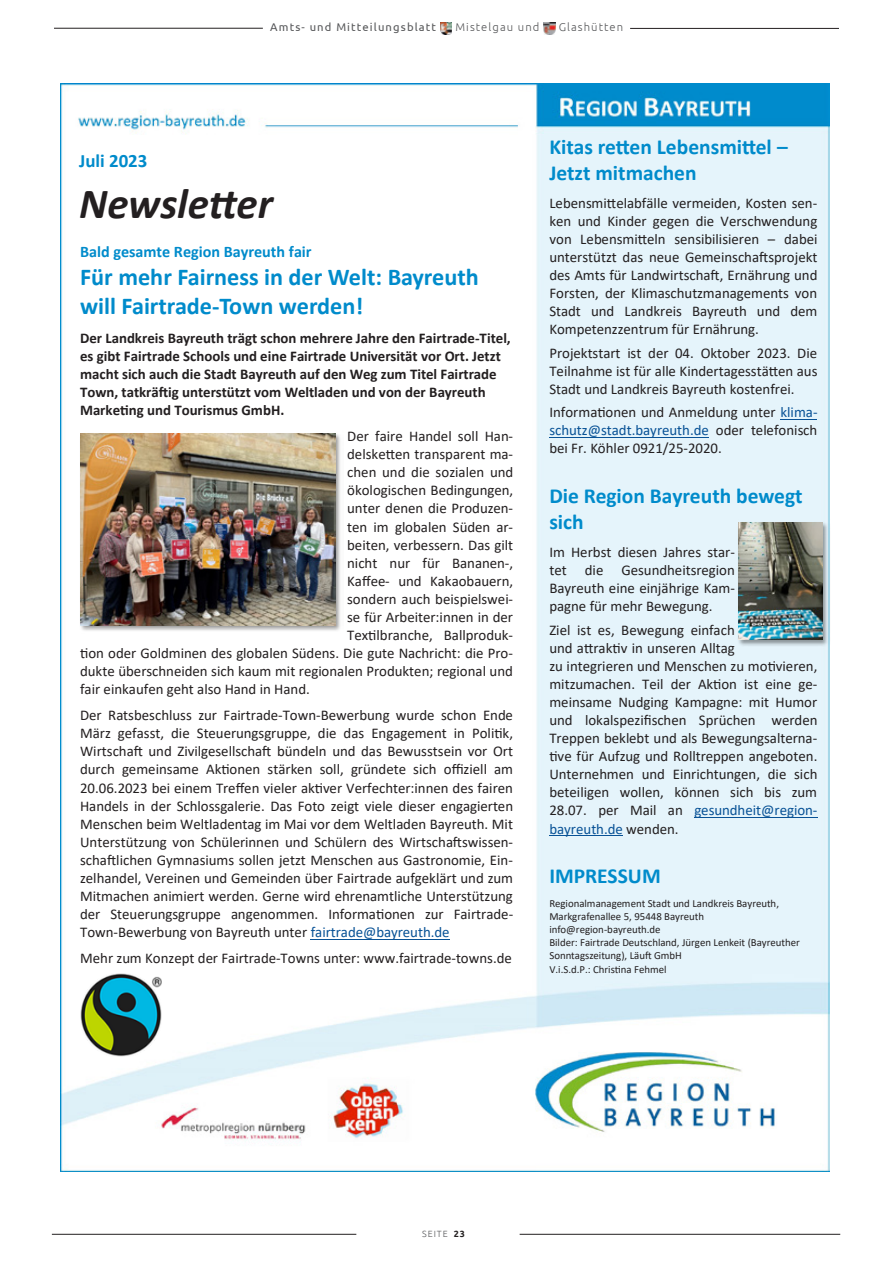
<style>
.page{position:relative;width:893px;height:1263px;background:#fff}
.page>*{position:absolute;margin:0;border:0;box-sizing:border-box;transform-origin:0 0}
.t1{font:italic 700 43.05px "Calibri";color:#231f20}
.t2{font:700 24.15px/29.7px "Calibri";color:#008bcb}
.t3{font:700 21.45px/26.4px "Calibri";color:#008bcb}
.t4{font:700 18.9px "Calibri";color:#008bcb}
.t5{font:700 16.2px "Calibri";color:#008bcb}
.t6{font:14.85px/18px "Calibri";color:#231f20;text-align:justify}
.t7{font:700 14.85px/18.1px "Calibri";color:#231f20}
.t8{font:11.25px "Ubuntu";letter-spacing:.1em;color:#57585a}
.t9{font:300 11.25px "Ubuntu";letter-spacing:.095em;color:#57585a}
.t10{font:10.8px/13.2px "Calibri";letter-spacing:-.005em;color:#231f20}
.t11{font:300 9px "Ubuntu";letter-spacing:.1em;color:#57585a}
.s1{color:#085296}
.s2{font-weight:700;color:#231f20}
</style>
<div class="page">
<hr style="left:52px;top:1234px;width:304px;height:1px;background:#231f20">
<hr style="left:520px;top:1234px;width:320px;height:1px;background:#231f20">
<hr style="left:54px;top:28px;width:209px;height:1px;background:#231f20">
<hr style="left:630px;top:28px;width:209px;height:1px;background:#231f20">
<svg style="left:440px;top:22px;width:12px;height:12px"></svg>
<svg style="left:544px;top:22px;width:11px;height:13px"></svg>
<img style="left:60px;top:83px;width:770px;height:1089px">
<hr style="left:311px;top:939px;width:139px;height:1px;background:#085296">
<hr style="left:780px;top:419px;width:37px;height:1px;background:#085296">
<hr style="left:549px;top:437px;width:160px;height:1px;background:#085296">
<hr style="left:694px;top:817px;width:123px;height:1px;background:#085296">
<hr style="left:549px;top:835px;width:74px;height:1px;background:#085296">
<img style="left:78px;top:431px;width:266px;height:202px">
<img style="left:80px;top:433px;width:256px;height:192px">
<img style="left:80px;top:974px;width:81px;height:82px">
<img style="left:736px;top:519px;width:94px;height:129px">
<img style="left:739px;top:522px;width:83px;height:118px">
<p class="t8" style="left:270px;top:20px;width:167px">Amts- und Mitteilungsblatt</p>
<p class="t9" style="left:455px;top:20px;width:85px">Mistelgau und</p>
<p class="t9" style="left:559px;top:20px;width:66px">Glashütten</p>
<p class="t4" style="left:79px;top:148px;width:70px">Juli 2023</p>
<p class="t1" style="left:79px;top:173px;width:195px">Newsletter</p>
<p class="t5" style="left:80px;top:240px;width:233px">Bald gesamte Region Bayreuth fair</p>
<p class="t2" style="left:80px;top:261px;width:400px">Für mehr Fairness in der Welt: Bayreuth will Fairtrade-Town werden!</p>
<p class="t7" style="left:80px;top:329px;width:432px">Der Landkreis Bayreuth trägt schon mehrere Jahre den Fairtrade-Titel, es gibt Fairtrade Schools und eine Fairtrade Universität vor Ort. Jetzt macht sich auch die Stadt Bayreuth auf den Weg zum Titel Fairtrade Town, tatkräftig unterstützt vom Weltladen und von der Bayreuth Marketing und Tourismus GmbH.</p>
<p class="t6" style="left:347px;top:427px;width:167px">Der faire Handel soll Han-</p>
<p class="t6" style="left:347px;top:445px;width:167px">delsketten transparent ma-</p>
<p class="t6" style="left:347px;top:463px;width:167px">chen und die sozialen und</p>
<p class="t6" style="left:347px;top:481px;width:167px">ökologischen Bedingungen,</p>
<p class="t6" style="left:347px;top:499px;width:167px">unter denen die Produzen-</p>
<p class="t6" style="left:347px;top:517px;width:167px">ten im globalen Süden ar-</p>
<p class="t6" style="left:347px;top:535px;width:167px">beiten, verbessern. Das gilt</p>
<p class="t6" style="left:347px;top:553px;width:167px">nicht nur für Bananen-,</p>
<p class="t6" style="left:347px;top:571px;width:167px">Kaffee- und Kakaobauern,</p>
<p class="t6" style="left:347px;top:589px;width:167px">sondern auch beispielswei-</p>
<p class="t6" style="left:347px;top:608px;width:167px">se für Arbeiter:innen in der</p>
<p class="t6" style="left:347px;top:626px;width:167px">Textilbranche, Ballproduk-</p>
<p class="t6" style="left:80px;top:644px;width:434px">tion oder Goldminen des globalen Südens. Die gute Nachricht: die Pro-</p>
<p class="t6" style="left:80px;top:662px;width:434px">dukte überschneiden sich kaum mit regionalen Produkten; regional und</p>
<p class="t6" style="left:80px;top:680px;width:231px">fair einkaufen geht also Hand in Hand.</p>
<p class="t6" style="left:80px;top:706px;width:435px">Der Ratsbeschluss zur Fairtrade-Town-Bewerbung wurde schon Ende März gefasst, die Steuerungsgruppe, die das Engagement in Politik, Wirtschaft und Zivilgesellschaft bündeln und das Bewusstsein vor Ort durch gemeinsame Aktionen stärken soll, gründete sich offiziell am 20.06.2023 bei einem Treffen vieler aktiver Verfechter:innen des fairen Handels in der Schlossgalerie. Das Foto zeigt viele dieser engagierten Menschen beim Weltladentag im Mai vor dem Weltladen Bayreuth. Mit Unterstützung von Schülerinnen und Schülern des Wirtschaftswissen&shy;schaftlichen Gymnasiums sollen jetzt Menschen aus Gastronomie, Ein&shy;zelhandel, Vereinen und Gemeinden über Fairtrade aufgeklärt und zum Mitmachen animiert werden. Gerne wird ehrenamtliche Unterstützung der Steuerungsgruppe angenommen. Informationen zur Fairtrade-Town-Bewerbung von Bayreuth unter <span class="s1">fairtrade@bayreuth.de</span></p>
<p class="t6" style="left:80px;top:949px;width:433px">Mehr zum Konzept der Fairtrade-Towns unter: www.fairtrade-towns.de</p>
<p class="t3" style="left:549px;top:133px;width:240px">Kitas retten Lebensmittel –<br>Jetzt mitmachen</p>
<p class="t6" style="left:549px;top:193px;width:270px">Lebensmittelabfälle vermeiden, Kosten sen&shy;ken und Kinder gegen die Verschwendung von Lebensmitteln sensibilisieren – dabei unterstützt das neue Gemeinschaftsprojekt des Amts für Landwirtschaft, Ernährung und Forsten, der Klimaschutzmanagements von Stadt und Landkreis Bayreuth und dem Kompetenzzentrum für Ernährung.</p>
<p class="t6" style="left:549px;top:343px;width:270px">Projektstart ist der 04. Oktober 2023. Die Teilnahme ist für alle Kindertagesstätten aus Stadt und Landkreis Bayreuth kostenfrei.</p>
<p class="t6" style="left:549px;top:403px;width:270px">Informationen und Anmeldung unter <span class="s1">klima&shy;schutz@stadt.bayreuth.de</span> oder telefonisch bei Fr. Köhler 0921/25-2020.</p>
<p class="t3" style="left:549px;top:482px;width:255px">Die Region Bayreuth bewegt sich</p>
<p class="t6" style="left:549px;top:543px;width:187px">Im Herbst diesen Jahres star&shy;tet die Gesundheitsregion Bayreuth eine einjährige Kam&shy;pagne für mehr Bewegung.</p>
<p class="t6" style="left:549px;top:620px;width:270px;text-align:left">Ziel ist es, Bewegung einfach<br>und attraktiv in unseren Alltag<br>zu integrieren und Menschen zu motivieren, mitzumachen. Teil der Aktion ist eine ge&shy;meinsame Nudging Kampagne: mit Humor und lokalspezifischen Sprüchen werden Treppen beklebt und als Bewegungsalterna&shy;tive für Aufzug und Rolltreppen angeboten.<br>Unternehmen und Einrichtungen, die sich beteiligen wollen, können sich bis zum 28.07. per Mail an <span class="s1">gesundheit@region&shy;bayreuth.de</span> wenden.</p>
<p class="t3" style="left:549px;top:862px;width:113px">IMPRESSUM</p>
<p class="t10" style="left:549px;top:896px;width:252px">Regionalmanagement Stadt und Landkreis Bayreuth, Markgrafenallee 5, 95448 Bayreuth info@region-bayreuth.de<br>Bilder: Fairtrade Deutschland, Jürgen Lenkeit (Bayreuther Sonntagszeitung), Läuft GmbH<br>V.i.S.d.P.: Christina Fehmel</p>
<p class="t11" style="left:422px;top:1228px;width:44px">SEITE <span class="s2">23</span></p>
</div>
